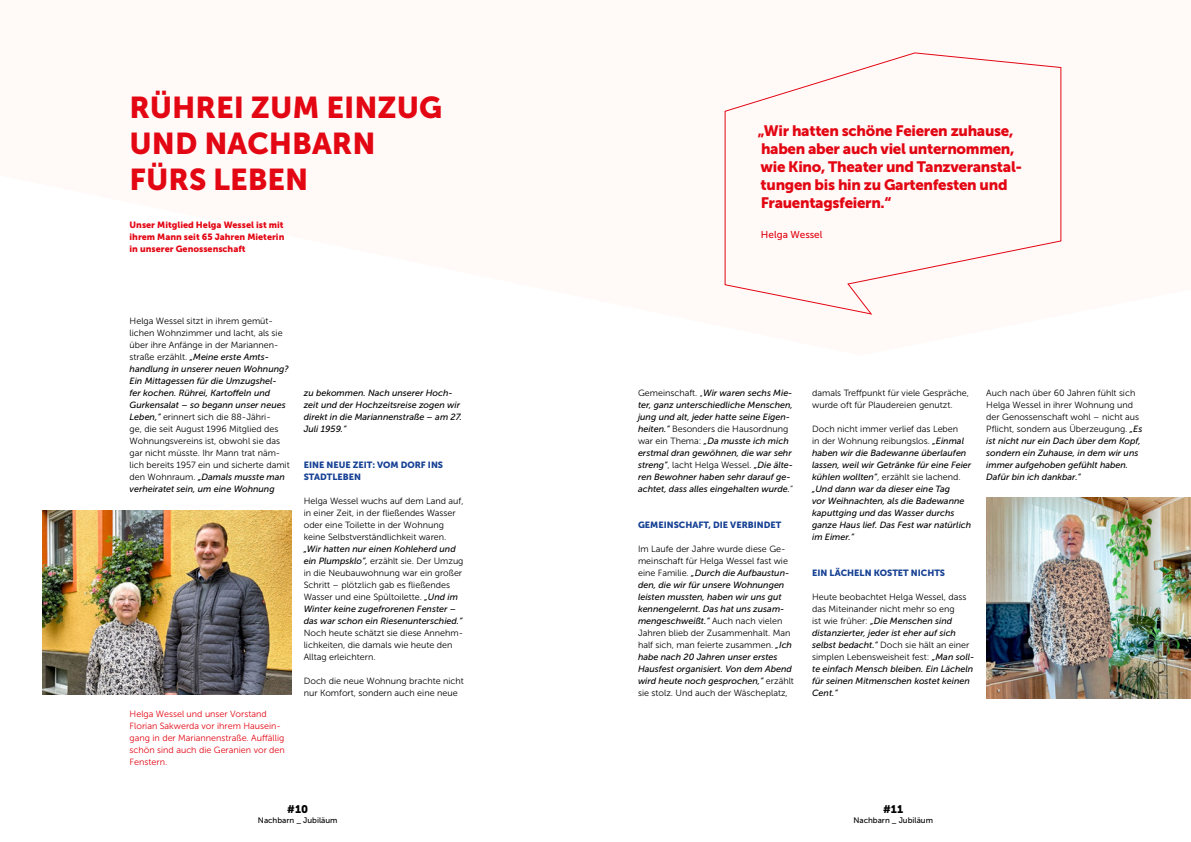
<style>
.page{position:relative;width:1191px;height:842px;background:#fff}
.page>*{position:absolute;margin:0;border:0;box-sizing:border-box;transform-origin:0 0}
.t1{font:30px/36px "Museo Sans 900";color:#e30613}
.t2{font:15px/18px "Museo Sans 900";letter-spacing:-.02em;color:#e30613}
.t3{font:11px "Museo Sans 900";color:#000}
.t4{font:10px "Museo Sans 500";color:#e30613}
.t5{font:italic 9px/12px "Museo Sans 500";color:#000}
.t6{font:9px/12px "Museo Sans 300";color:#000}
.t7{font:9px/12px "Museo Sans 300";color:#e30613}
.t8{font:9px/12px "Museo Sans 900";color:#e30613;text-align:justify}
.t9{font:9px/12px "Museo Sans 900";color:#164194}
.t10{font:8px "Museo Sans 500";color:#000}
.s1{font-family:"Museo Sans 300";font-style:normal}
.s2{font-family:"Museo Sans 500";font-style:italic}
</style>
<div class="page">
<img style="left:43px;top:511px;width:249px;height:184px">
<img style="left:986px;top:497px;width:205px;height:202px">
<svg style="left:724px;top:52px;width:337px;height:263px"></svg>
<h1 class="t1" style="left:130px;top:89px;width:314px">RÜHREI ZUM EINZUG<br>UND NACHBARN<br>FÜRS LEBEN</h1>
<p class="t8" style="left:130px;top:219px;width:156px">Unser Mitglied Helga Wessel ist mit ihrem Mann seit 65 Jahren Mieterin in unserer Genossenschaft</p>
<p class="t6" style="left:130px;top:315px;width:155px">Helga Wessel sitzt in ihrem gemüt&shy;lichen Wohnzimmer und lacht, als sie über ihre Anfänge in der Mariannen-</p>
<p class="t5" style="left:130px;top:351px;width:161px"><span class="s1">straße erzählt.</span> „Meine erste Amts&shy;handlung in unserer neuen Wohnung?<br>Ein Mittagessen für die Umzugshel&shy;fer kochen. Rührei, Kartoffeln und Gurkensalat – so begann unser neues</p>
<p class="t6" style="left:130px;top:411px;width:162px"><span class="s2">Leben,“</span> erinnert sich die 88-Jähri-<br>ge, die seit August 1996 Mitglied des Wohnungsvereins ist, obwohl sie das gar nicht müsste. Ihr Mann trat näm&shy;lich bereits 1957 ein und sicherte damit</p>
<p class="t5" style="left:130px;top:471px;width:157px"><span class="s1">den Wohnraum.</span> „Damals musste man verheiratet sein, um eine Wohnung</p>
<p class="t7" style="left:130px;top:707px;width:157px">Helga Wessel und unser Vorstand<br>Florian Sakwerda vor ihrem Hausein&shy;gang in der Mariannenstraße. Auffällig schön sind auch die Geranien vor den<br>Fenstern.</p>
<p class="t5" style="left:304px;top:387px;width:160px">zu bekommen. Nach unserer Hoch&shy;zeit und der Hochzeitsreise zogen wir direkt in die Mariannenstraße – am 27.<br>Juli 1959.“</p>
<p class="t9" style="left:304px;top:459px;width:141px">EINE NEUE ZEIT: VOM DORF INS<br>STADTLEBEN</p>
<p class="t6" style="left:304px;top:495px;width:161px">Helga Wessel wuchs auf dem Land auf, in einer Zeit, in der fließendes Wasser oder eine Toilette in der Wohnung keine Selbstverständlichkeit waren.</p>
<p class="t5" style="left:304px;top:543px;width:153px">„Wir hatten nur einen Kohleherd und</p>
<p class="t6" style="left:304px;top:555px;width:161px"><span class="s2">ein Plumpsklo“,</span> erzählt sie. Der Umzug in die Neubauwohnung war ein großer Schritt – plötzlich gab es fließendes Wasser und eine Spültoilette. <span class="s2">„Und im</span></p>
<p class="t5" style="left:304px;top:603px;width:160px">Winter keine zugefrorenen Fenster – das war schon ein Riesenunterschied.“</p>
<p class="t6" style="left:304px;top:627px;width:161px">Noch heute schätzt sie diese Annehm&shy;lichkeiten, die damals wie heute den<br>Alltag erleichtern.</p>
<p class="t6" style="left:304px;top:675px;width:162px">Doch die neue Wohnung brachte nicht nur Komfort, sondern auch eine neue</p>
<p class="t3" style="left:287px;top:803px;width:22px">#10</p>
<p class="t10" style="left:258px;top:816px;width:81px">Nachbarn _ Jubiläum</p>
<h2 class="t2" style="left:758px;top:122px;width:266px">„Wir hatten schöne Feieren zuhause, haben aber auch viel unternommen, wie Kino, Theater und Tanzveranstal&shy;tungen bis hin zu Gartenfesten und<br>Frauentagsfeiern.“</h2>
<p class="t4" style="left:761px;top:229px;width:63px">Helga Wessel</p>
<p class="t5" style="left:638px;top:387px;width:156px;text-align:justify"><span class="s1">Gemeinschaft. „</span>Wir waren sechs Mie&shy;ter, ganz unterschiedliche Menschen, jung und alt, jeder hatte seine Eigen-</p>
<p class="t6" style="left:638px;top:423px;width:152px"><span class="s2">heiten.“</span> Besonders die Hausordnung</p>
<p class="t5" style="left:638px;top:435px;width:155px"><span class="s1">war ein Thema:</span> „Da musste ich mich erstmal dran gewöhnen, die war sehr</p>
<p class="t6" style="left:638px;top:459px;width:157px"><span class="s2">streng“</span>, lacht Helga Wessel. <span class="s2">„Die älte-</span></p>
<p class="t5" style="left:638px;top:471px;width:156px">ren Bewohner haben sehr darauf ge&shy;achtet, dass alles eingehalten wurde.<span class="s1">“</span></p>
<p class="t9" style="left:638px;top:519px;width:145px">GEMEINSCHAFT, DIE VERBINDET</p>
<p class="t6" style="left:638px;top:543px;width:151px">Im Laufe der Jahre wurde diese Ge&shy;meinschaft für Helga Wessel fast wie</p>
<p class="t5" style="left:638px;top:567px;width:153px"><span class="s1">eine Familie.</span> „Durch die Aufbaustun&shy;den, die wir für unsere Wohnungen leisten mussten, haben wir uns gut kennengelernt. Das hat uns zusam&shy;mengeschweißt.“ <span class="s1">Auch nach vielen</span></p>
<p class="t6" style="left:638px;top:627px;width:155px">Jahren blieb der Zusammenhalt. Man half sich, man feierte zusammen. <span class="s2">„Ich</span></p>
<p class="t5" style="left:638px;top:651px;width:157px">habe nach 20 Jahren unser erstes<br>Hausfest organisiert. Von dem Abend wird heute noch gesprochen,“ <span class="s1">erzählt</span></p>
<p class="t6" style="left:638px;top:687px;width:151px">sie stolz. Und auch der Wäscheplatz,</p>
<p class="t6" style="left:812px;top:387px;width:158px">damals Treffpunkt für viele Gespräche, wurde oft für Plaudereien genutzt.</p>
<p class="t6" style="left:812px;top:423px;width:153px">Doch nicht immer verlief das Leben in der Wohnung reibungslos. <span class="s2">„Einmal</span></p>
<p class="t5" style="left:812px;top:447px;width:161px">haben wir die Badewanne überlaufen lassen, weil wir Getränke für eine Feier</p>
<p class="t6" style="left:812px;top:471px;width:150px"><span class="s2">kühlen wollten“</span>, erzählt sie lachend.</p>
<p class="t5" style="left:812px;top:483px;width:160px">„Und dann war da dieser eine Tag<br>vor Weihnachten, als die Badewanne kaputtging und das Wasser durchs ganze Haus lief. Das Fest war natürlich im Eimer.“</p>
<p class="t9" style="left:812px;top:567px;width:134px">EIN LÄCHELN KOSTET NICHTS</p>
<p class="t6" style="left:812px;top:591px;width:156px">Heute beobachtet Helga Wessel, dass das Miteinander nicht mehr so eng</p>
<p class="t5" style="left:812px;top:615px;width:145px"><span class="s1">ist wie früher:</span> „Die Menschen sind distanzierter, jeder ist eher auf sich</p>
<p class="t6" style="left:812px;top:639px;width:164px"><span class="s2">selbst bedacht.“</span> Doch sie hält an einer simplen Lebensweisheit fest: <span class="s2">„Man soll-</span></p>
<p class="t5" style="left:812px;top:663px;width:163px">te einfach Mensch bleiben. Ein Lächeln für seinen Mitmenschen kostet keinen<br>Cent.“</p>
<p class="t6" style="left:986px;top:387px;width:158px">Auch nach über 60 Jahren fühlt sich Helga Wessel in ihrer Wohnung und der Genossenschaft wohl – nicht aus Pflicht, sondern aus Überzeugung. <span class="s2">„Es</span></p>
<p class="t5" style="left:986px;top:435px;width:156px">ist nicht nur ein Dach über dem Kopf, sondern ein Zuhause, in dem wir uns immer aufgehoben gefühlt haben.<br>Dafür bin ich dankbar.“</p>
<p class="t3" style="left:883px;top:803px;width:21px">#11</p>
<p class="t10" style="left:853px;top:816px;width:81px">Nachbarn _ Jubiläum</p>
</div>
